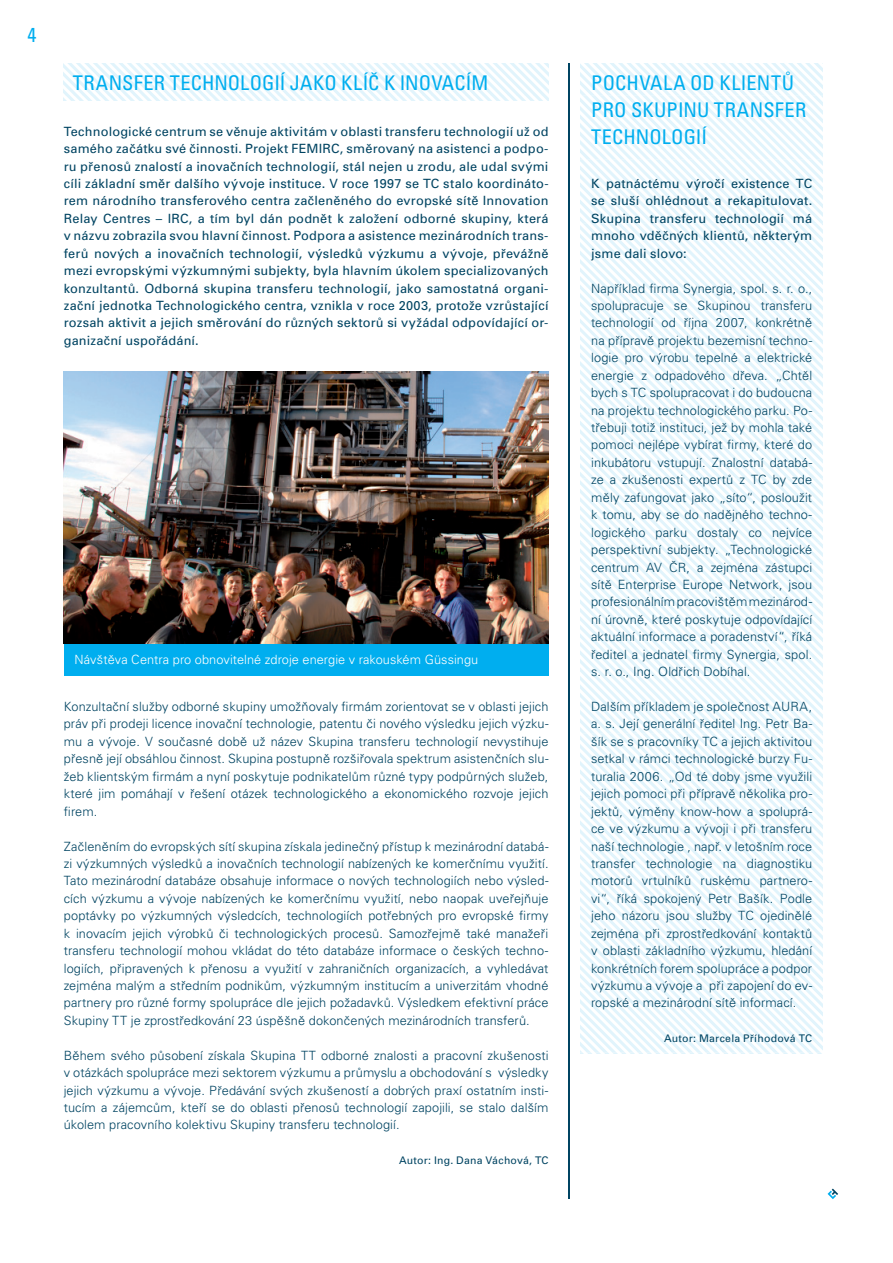
<style>
.page{position:relative;width:893px;height:1263px;background:#fff}
.page>*{position:absolute;margin:0;border:0;box-sizing:border-box;transform-origin:0 0}
.t1{font:condensed 20.25px/27px "Univers CE";letter-spacing:.01em;color:#00aeef}
.t2{font:300 12.75px/17.4px "Univers CE";letter-spacing:.005em;color:#004462;text-align:justify}
.t3{font:12.75px/17.4px "Univers CE";letter-spacing:.015em;color:#004462;text-align:justify}
.t4{font:300 12.75px "Univers CE";letter-spacing:.005em;color:#fff}
.t5{font:10.5px "Univers CE";letter-spacing:.02em;color:#004462}
</style>
<div class="page">
<svg style="left:64px;top:64px;width:485px;height:36px"></svg>
<svg style="left:580px;top:64px;width:243px;height:989px"></svg>
<svg style="left:827px;top:1188px;width:11px;height:11px"></svg>
<img style="left:64px;top:371px;width:485px;height:273px">
<div style="left:64px;top:644px;width:485px;height:32px;background:#00aeef"></div>
<hr style="left:569px;top:64px;width:1px;height:1135px;background:#004462">
<h1 class="t1" style="left:27px;top:23px;width:10px">4</h1>
<h1 class="t1" style="left:73px;top:70px;width:417px">TRANSFER TECHNOLOGIÍ JAKO KLÍČ K INOVACÍM</h1>
<p class="t3" style="left:64px;top:123px;width:486px">Technologické centrum se věnuje aktivitám v oblasti transferu technologií už od samého začátku své činnosti. Projekt FEMIRC, směrovaný na asistenci a podpo&shy;ru přenosů znalostí a inovačních technologií, stál nejen u zrodu, ale udal svými cíli základní směr dalšího vývoje instituce. V roce 1997 se TC stalo koordináto&shy;rem národního transferového centra začleněného do evropské sítě Innovation Relay Centres – IRC, a tím byl dán podnět k založení odborné skupiny, která v názvu zobrazila svou hlavní činnost. Podpora a asistence mezinárodních trans&shy;ferů nových a inovačních technologií, výsledků výzkumu a vývoje, převážně mezi evropskými výzkumnými subjekty, byla hlavním úkolem specializovaných konzultantů. Odborná skupina transferu technologií, jako samostatná organi&shy;zační jednotka Technologického centra, vznikla v roce 2003, protože vzrůstající rozsah aktivit a jejich směrování do různých sektorů si vyžádal odpovídající or&shy;ganizační uspořádání.</p>
<p class="t4" style="left:74px;top:654px;width:405px">Návštěva Centra pro obnovitelné zdroje energie v rakouském Güssingu</p>
<p class="t2" style="left:64px;top:699px;width:486px">Konzultační služby odborné skupiny umožňovaly firmám zorientovat se v oblasti jejich práv při prodeji licence inovační technologie, patentu či nového výsledku jejich výzku&shy;mu a vývoje. V současné době už název Skupina transferu technologií nevystihuje přesně její obsáhlou činnost. Skupina postupně rozšiřovala spektrum asistenčních slu&shy;žeb klientským firmám a nyní poskytuje podnikatelům různé typy podpůrných služeb, které jim pomáhají v řešení otázek technologického a ekonomického rozvoje jejich firem.</p>
<p class="t2" style="left:64px;top:838px;width:486px">Začleněním do evropských sítí skupina získala jedinečný přístup k mezinárodní databá&shy;zi výzkumných výsledků a inovačních technologií nabízených ke komerčnímu využití.<br>Tato mezinárodní databáze obsahuje informace o nových technologiích nebo výsled&shy;cích výzkumu a vývoje nabízených ke komerčnímu využití, nebo naopak uveřejňuje poptávky po výzkumných výsledcích, technologiích potřebných pro evropské firmy k inovacím jejich výrobků či technologických procesů. Samozřejmě také manažeři transferu technologií mohou vkládat do této databáze informace o českých techno&shy;logiích, připravených k přenosu a využití v zahraničních organizacích, a vyhledávat zejména malým a středním podnikům, výzkumným institucím a univerzitám vhodné partnery pro různé formy spolupráce dle jejich požadavků. Výsledkem efektivní práce Skupiny TT je zprostředkování 23 úspěšně dokončených mezinárodních transferů.</p>
<p class="t2" style="left:64px;top:1047px;width:486px">Během svého působení získala Skupina TT odborné znalosti a pracovní zkušenosti v otázkách spolupráce mezi sektorem výzkumu a průmyslu a obchodování s výsledky jejich výzkumu a vývoje. Předávání svých zkušeností a dobrých praxí ostatním insti&shy;tucím a zájemcům, kteří se do oblasti přenosů technologií zapojili, se stalo dalším úkolem pracovního kolektivu Skupiny transferu technologií.</p>
<p class="t5" style="left:399px;top:1156px;width:151px">Autor: Ing. Dana Váchová, TC</p>
<h1 class="t1" style="left:591px;top:70px;width:217px">POCHVALA OD KLIENTŮ<br>PRO SKUPINU TRANSFER<br>TECHNOLOGIÍ</h1>
<p class="t3" style="left:591px;top:176px;width:223px">K patnáctému výročí existence TC se sluší ohlédnout a rekapitulovat.<br>Skupina transferu technologií má mnoho vděčných klientů, některým jsme dali slovo:</p>
<p class="t2" style="left:591px;top:280px;width:223px">Například firma Synergia, spol. s. r. o., spolupracuje se Skupinou transferu technologií od října 2007, konkrétně na přípravě projektu bezemisní techno&shy;logie pro výrobu tepelné a elektrické energie z odpadového dřeva. „Chtěl bych s TC spolupracovat i do budoucna na projektu technologického parku. Po&shy;třebuji totiž instituci, jež by mohla také pomoci nejlépe vybírat firmy, které do inkubátoru vstupují. Znalostní databá&shy;ze a zkušenosti expertů z TC by zde měly zafungovat jako „síto“, posloužit k tomu, aby se do nadějného techno&shy;logického parku dostaly co nejvíce perspektivní subjekty. „Technologické centrum AV ČR, a zejména zástupci sítě Enterprise Europe Network, jsou profesionálním pracovištěm mezinárod&shy;ní úrovně, které poskytuje odpovídající aktuální informace a poradenství“, říká ředitel a jednatel firmy Synergia, spol. s. r. o., Ing. Oldřich Dobíhal.</p>
<p class="t2" style="left:591px;top:699px;width:223px">Dalším příkladem je společnost AURA, a. s. Její generální ředitel Ing. Petr Ba&shy;šík se s pracovníky TC a jejich aktivitou setkal v rámci technologické burzy Fu&shy;turalia 2006. „Od té doby jsme využili jejich pomoci při přípravě několika pro&shy;jektů, výměny know-how a spoluprá&shy;ce ve výzkumu a vývoji i při transferu naší technologie , např. v letošním roce transfer technologie na diagnostiku motorů vrtulníků ruskému partnero&shy;vi“, říká spokojený Petr Bašík. Podle jeho názoru jsou služby TC ojedinělé zejména při zprostředkování kontaktů v oblasti základního výzkumu, hledání konkrétních forem spolupráce a podpor výzkumu a vývoje a při zapojení do ev&shy;ropské a mezinárodní sítě informací.</p>
<p class="t5" style="left:664px;top:1034px;width:150px">Autor: Marcela Příhodová TC</p>
</div>
